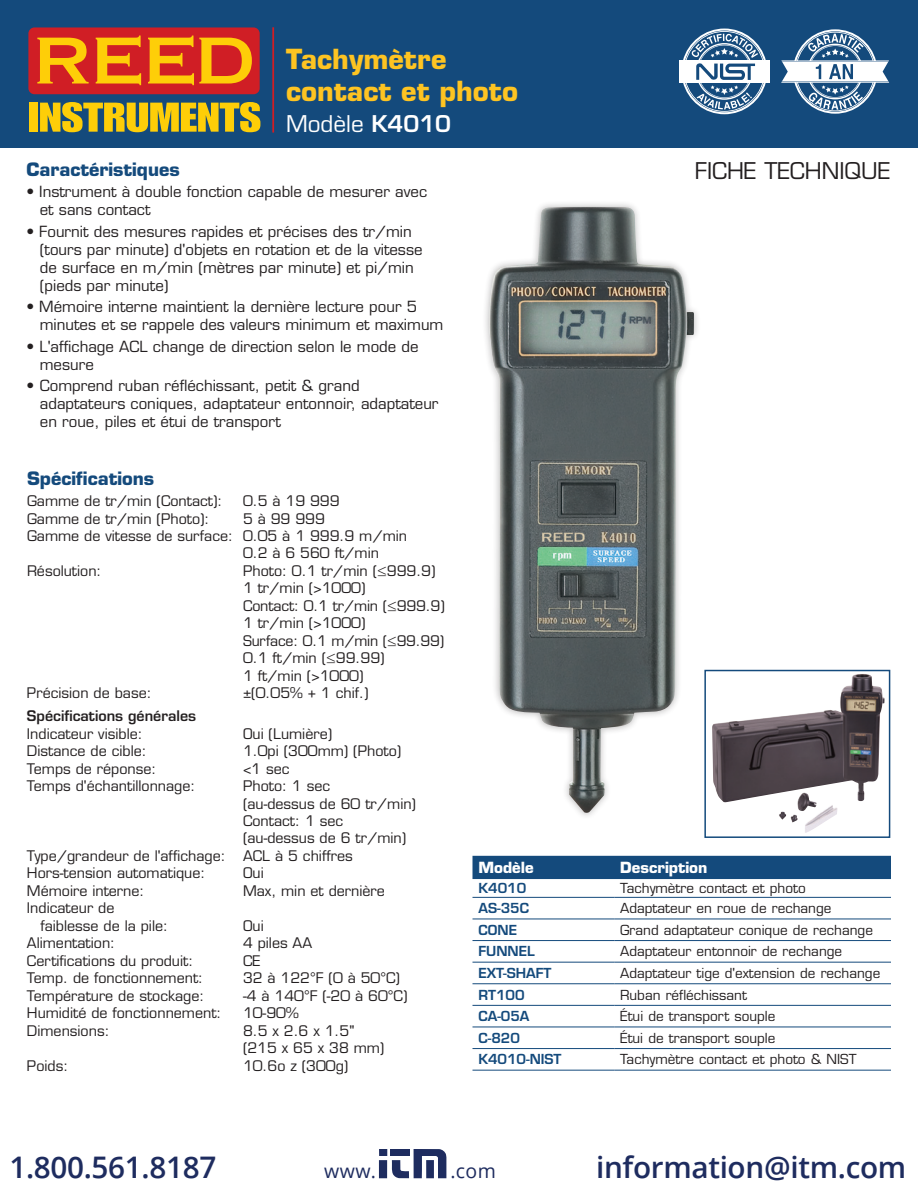
<style>
.page{position:relative;width:918px;height:1188px;background:#fff}
.page>*{position:absolute;margin:0;border:0;box-sizing:border-box;transform-origin:0 0}
.t1{font:600 29.7px "Open Sans";letter-spacing:-.01em;color:#1e2c5f}
.t2{font:700 27px/32.4px "Eurostile LT Std";color:#fec422}
.t3{font:22.5px "Eurostile LT Std";color:#231f20}
.t4{font:22.5px "Eurostile LT Std";color:#fff}
.t5{font:19.5px "Open Sans";letter-spacing:.02em;color:#1e2c5f}
.t6{font:700 18px "Eurostile LT Std";color:#144a7c}
.t7{font:15px/18px "Eurostile LT Std";color:#231f20}
.t8{font:700 15px "Eurostile LT Std";color:#fff}
.t9{font:14.25px/17.5px "Eurostile LT Std";color:#231f20}
.t10{font:600 14.25px "Eurostile LT Std";color:#231f20}
.t11{font:13.5px "Eurostile LT Std";color:#231f20}
.t12{font:600 13.5px "Eurostile LT Std";color:#144a7c}
.s1{font-weight:600}
</style>
<div class="page">
<div style="left:0;top:0;width:918px;height:148px;background:#144a7c"></div>
<div style="left:28px;top:27px;width:232px;height:67px;background:#d01e25;border-radius:6px"></div>
<svg style="left:37px;top:38px;width:52px;height:46px"></svg>
<svg style="left:96px;top:36px;width:45px;height:49px"></svg>
<svg style="left:148px;top:36px;width:104px;height:49px"></svg>
<div style="left:29px;top:103px;width:9px;height:29px;background:#fece08"></div>
<svg style="left:40px;top:102px;width:220px;height:30px"></svg>
<hr style="left:272px;top:27px;width:2px;height:106px;background:#d01e25">
<svg style="left:781px;top:29px;width:108px;height:85px"></svg>
<div style="left:472px;top:856px;width:419px;height:23px;background:#144a7c"></div>
<hr style="left:472px;top:897px;width:142px;height:1px;background:#144a7c">
<hr style="left:614px;top:897px;width:277px;height:1px;background:#144a7c">
<hr style="left:472px;top:919px;width:142px;height:1px;background:#144a7c">
<hr style="left:614px;top:919px;width:277px;height:1px;background:#144a7c">
<hr style="left:472px;top:940px;width:142px;height:1px;background:#144a7c">
<hr style="left:614px;top:940px;width:277px;height:1px;background:#144a7c">
<hr style="left:472px;top:962px;width:142px;height:1px;background:#144a7c">
<hr style="left:614px;top:962px;width:277px;height:1px;background:#144a7c">
<hr style="left:472px;top:983px;width:142px;height:1px;background:#144a7c">
<hr style="left:614px;top:983px;width:277px;height:1px;background:#144a7c">
<hr style="left:472px;top:1005px;width:142px;height:1px;background:#144a7c">
<hr style="left:614px;top:1005px;width:277px;height:1px;background:#144a7c">
<hr style="left:472px;top:1027px;width:142px;height:1px;background:#144a7c">
<hr style="left:614px;top:1027px;width:277px;height:1px;background:#144a7c">
<hr style="left:472px;top:1048px;width:142px;height:1px;background:#144a7c">
<hr style="left:614px;top:1048px;width:277px;height:1px;background:#144a7c">
<hr style="left:472px;top:1070px;width:142px;height:1px;background:#144a7c">
<hr style="left:614px;top:1070px;width:277px;height:1px;background:#144a7c">
<div style="left:679px;top:62px;width:90px;height:19px;background:#fff"></div>
<hr style="left:679px;top:60px;width:90px;height:1px;background:#fff">
<hr style="left:679px;top:82px;width:90px;height:1px;background:#fff">
<svg style="left:683px;top:29px;width:83px;height:85px"></svg>
<img style="left:487px;top:207px;width:207px;height:606px">
<img style="left:712px;top:674px;width:173px;height:151px">
<div style="left:704px;top:670px;width:186px;height:168px;border:2px solid #144a7c"></div>
<div style="left:379px;top:1149px;width:8px;height:7px;background:#1e2c5f"></div>
<div style="left:379px;top:1160px;width:8px;height:18px;background:#1e2c5f"></div>
<svg style="left:391px;top:1149px;width:55px;height:29px"></svg>
<h2 class="t2" style="left:286px;top:43px;width:233px">Tachymètre contact et photo</h2>
<h3 class="t4" style="left:286px;top:110px;width:166px">Modèle <span class="s1">K4010</span></h3>
<p class="t6" style="left:26px;top:158px;width:155px">Caractéristiques</p>
<p class="t7" style="left:40px;top:183px;width:389px;text-indent:-14px">• Instrument à double fonction capable de mesurer avec et sans contact</p>
<p class="t7" style="left:40px;top:222px;width:384px;text-indent:-14px">• Fournit des mesures rapides et précises des tr/min (tours par minute) d'objets en rotation et de la vitesse de surface en m/min (mètres par minute) et pi/min (pieds par minute)</p>
<p class="t7" style="left:40px;top:298px;width:405px;text-indent:-14px">• Mémoire interne maintient la dernière lecture pour 5 minutes et se rappele des valeurs minimum et maximum</p>
<p class="t7" style="left:40px;top:337px;width:380px;text-indent:-14px">• L'affichage ACL change de direction selon le mode de mesure</p>
<p class="t7" style="left:40px;top:377px;width:400px;text-indent:-14px">• Comprend ruban réfléchissant, petit &amp; grand adaptateurs coniques, adaptateur entonnoir, adaptateur en roue, piles et étui de transport</p>
<p class="t6" style="left:27px;top:467px;width:129px">Spécifications</p>
<p class="t9" style="left:27px;top:492px;width:197px">Gamme de tr/min (Contact):</p>
<p class="t9" style="left:243px;top:492px;width:98px">0.5 à 19 999</p>
<p class="t9" style="left:27px;top:510px;width:184px">Gamme de tr/min (Photo):</p>
<p class="t9" style="left:243px;top:510px;width:83px">5 à 99 999</p>
<p class="t9" style="left:27px;top:527px;width:382px">Gamme de vitesse de surface: 0.05 à 1 999.9 m/min</p>
<p class="t9" style="left:243px;top:545px;width:138px">0.2 à 6 560 ft/min</p>
<p class="t9" style="left:27px;top:562px;width:76px">Résolution:</p>
<p class="t9" style="left:243px;top:562px;width:203px">Photo: 0.1 tr/min (≤999.9)<br>1 tr/min (&gt;1000)<br>Contact: 0.1 tr/min (≤999.9)<br>1 tr/min (&gt;1000)<br>Surface: 0.1 m/min (≤99.99)<br>0.1 ft/min (≤99.99)<br>1 ft/min (&gt;1000)</p>
<p class="t9" style="left:27px;top:684px;width:126px">Précision de base:</p>
<p class="t9" style="left:243px;top:684px;width:127px">±(0.05% + 1 chif.)</p>
<p class="t10" style="left:27px;top:707px;width:171px">Spécifications générales</p>
<p class="t9" style="left:27px;top:725px;width:117px">Indicateur visible:</p>
<p class="t9" style="left:243px;top:725px;width:91px">Oui (Lumière)</p>
<p class="t9" style="left:27px;top:742px;width:121px">Distance de cible:</p>
<p class="t9" style="left:243px;top:742px;width:160px">1.0pi (300mm) (Photo)</p>
<p class="t9" style="left:27px;top:760px;width:131px">Temps de réponse:</p>
<p class="t9" style="left:243px;top:760px;width:48px">&lt;1 sec</p>
<p class="t9" style="left:27px;top:777px;width:170px">Temps d'échantillonnage:</p>
<p class="t9" style="left:243px;top:777px;width:89px">Photo: 1 sec</p>
<p class="t9" style="left:243px;top:795px;width:175px">(au-dessus de 60 tr/min)</p>
<p class="t9" style="left:243px;top:812px;width:102px">Contact: 1 sec</p>
<p class="t9" style="left:243px;top:830px;width:165px">(au-dessus de 6 tr/min)</p>
<p class="t9" style="left:27px;top:847px;width:327px">Type/grandeur de l'affichage: ACL à 5 chiffres</p>
<p class="t9" style="left:27px;top:865px;width:180px">Hors-tension automatique:</p>
<p class="t9" style="left:243px;top:865px;width:22px">Oui</p>
<p class="t9" style="left:27px;top:882px;width:119px">Mémoire interne:</p>
<p class="t9" style="left:243px;top:882px;width:143px">Max, min et dernière</p>
<p class="t9" style="left:40px;top:900px;width:129px;text-indent:-13px">Indicateur de faiblesse de la pile:</p>
<p class="t9" style="left:243px;top:917px;width:22px">Oui</p>
<p class="t9" style="left:27px;top:934px;width:90px">Alimentation:</p>
<p class="t9" style="left:243px;top:934px;width:71px">4 piles AA</p>
<p class="t9" style="left:27px;top:952px;width:168px">Certifications du produit:</p>
<p class="t9" style="left:243px;top:952px;width:19px">CE</p>
<p class="t9" style="left:27px;top:969px;width:178px">Temp. de fonctionnement:</p>
<p class="t9" style="left:243px;top:969px;width:159px">32 à 122°F (0 à 50°C)</p>
<p class="t9" style="left:27px;top:987px;width:179px">Température de stockage:</p>
<p class="t9" style="left:243px;top:987px;width:166px">-4 à 140°F (-20 à 60°C)</p>
<p class="t9" style="left:27px;top:1004px;width:196px">Humidité de fonctionnement:</p>
<p class="t9" style="left:243px;top:1004px;width:57px">10-90%</p>
<p class="t9" style="left:27px;top:1022px;width:84px">Dimensions:</p>
<p class="t9" style="left:243px;top:1022px;width:143px">8.5 x 2.6 x 1.5" (215 x 65 x 38 mm)</p>
<p class="t9" style="left:27px;top:1057px;width:43px">Poids:</p>
<p class="t9" style="left:243px;top:1057px;width:107px">10.6o z (300g)</p>
<h3 class="t3" style="left:695px;top:157px;width:197px">FICHE TECHNIQUE</h3>
<p class="t8" style="left:478px;top:858px;width:57px">Modèle</p>
<p class="t8" style="left:620px;top:858px;width:89px">Description</p>
<p class="t12" style="left:478px;top:880px;width:49px">K4010</p>
<p class="t11" style="left:620px;top:880px;width:187px">Tachymètre contact et photo</p>
<p class="t12" style="left:478px;top:900px;width:52px">AS-35C</p>
<p class="t11" style="left:620px;top:900px;width:213px">Adaptateur en roue de rechange</p>
<p class="t12" style="left:478px;top:921px;width:40px">CONE</p>
<p class="t11" style="left:620px;top:922px;width:254px">Grand adaptateur conique de rechange</p>
<p class="t12" style="left:478px;top:943px;width:58px">FUNNEL</p>
<p class="t11" style="left:620px;top:943px;width:224px">Adaptateur entonnoir de rechange</p>
<p class="t12" style="left:478px;top:965px;width:75px">EXT-SHAFT</p>
<p class="t11" style="left:620px;top:965px;width:262px">Adaptateur tige d'extension de rechange</p>
<p class="t12" style="left:478px;top:986px;width:48px">RT100</p>
<p class="t11" style="left:620px;top:987px;width:128px">Ruban réfléchissant</p>
<p class="t12" style="left:478px;top:1008px;width:53px">CA-05A</p>
<p class="t11" style="left:620px;top:1008px;width:157px">Étui de transport souple</p>
<p class="t12" style="left:478px;top:1029px;width:43px">C-820</p>
<p class="t11" style="left:620px;top:1030px;width:157px">Étui de transport souple</p>
<p class="t12" style="left:478px;top:1051px;width:85px">K4010-NIST</p>
<p class="t11" style="left:620px;top:1051px;width:238px">Tachymètre contact et photo &amp; NIST</p>
<h1 class="t1" style="left:9px;top:1147px;width:208px">1.800.561.8187</h1>
<h3 class="t5" style="left:324px;top:1158px;width:53px">www.</h3>
<h3 class="t5" style="left:450px;top:1158px;width:47px">.com</h3>
<h1 class="t1" style="left:596px;top:1147px;width:312px">information@itm.com</h1>
</div>
